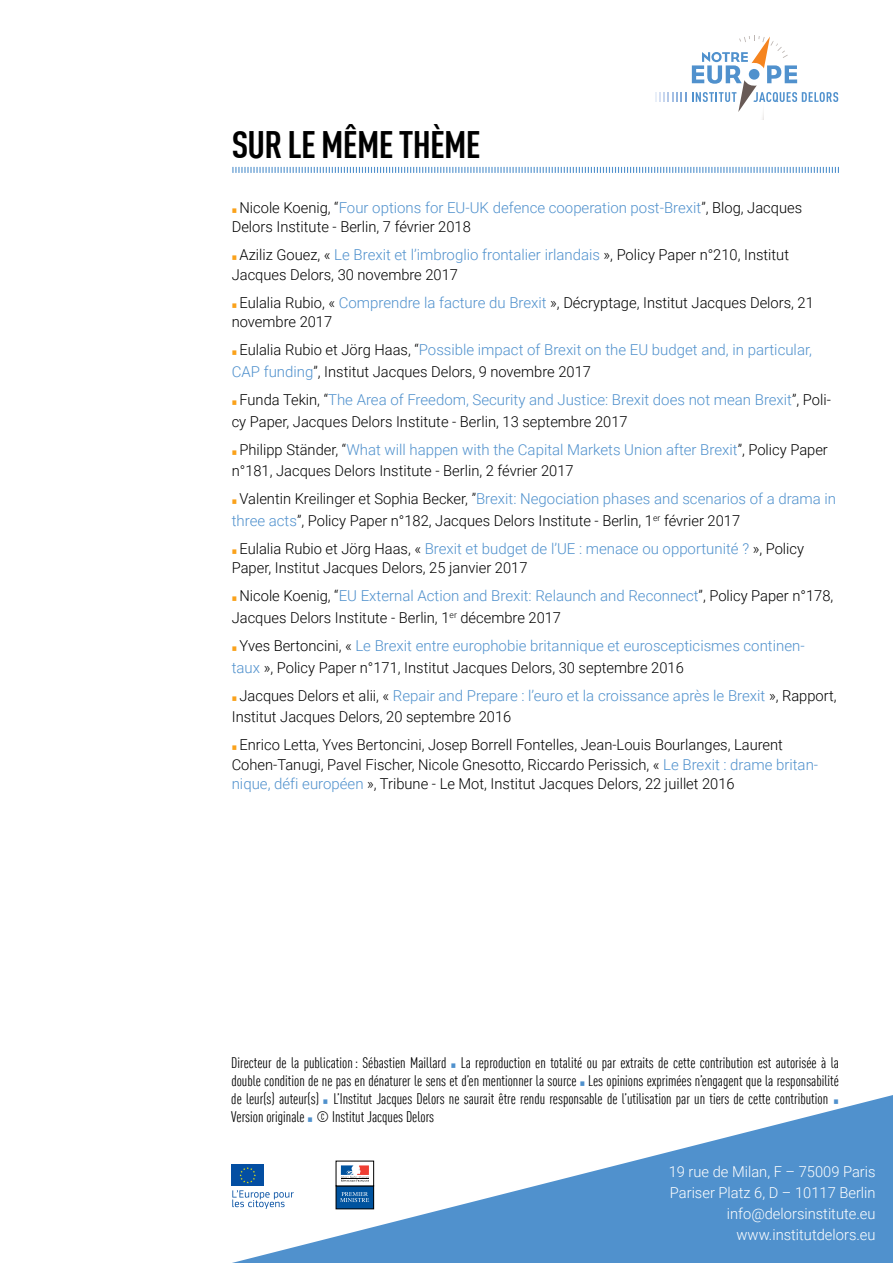
<style>
.page{position:relative;width:893px;height:1263px;background:#fff}
.page>*{position:absolute;margin:0;border:0;box-sizing:border-box;transform-origin:0 0}
.t1{font:700 condensed 37.5px "DIN Offc Pro";letter-spacing:-.02em;color:#000}
.t2{font:300 15px/19.5px "Roboto";color:#000}
.t3{font:condensed 15px/18px "DIN Offc Pro";color:#000;text-align:justify}
.t4{font:300 15px/21.6px "Roboto";color:#5091cd}
.t5{font:300 15px/21px "Roboto";color:#fff;text-align:right}
.s1{font-family:"DejaVu Serif Condensed";font-weight:400;font-size:9px;color:#faa21b}
.s2{color:#5091cd}
.s3{color:#000}
.s4{font-family:"DejaVu Serif Condensed";font-stretch:normal;font-size:9px;color:#5091cd}
</style>
<div class="page">
<svg style="left:655px;top:92px;width:31px;height:10px"></svg>
<svg style="left:692px;top:36px;width:146px;height:76px"></svg>
<svg style="left:232px;top:1095px;width:661px;height:168px;fill:#5091cd"></svg>
<div style="left:336px;top:1186px;width:38px;height:23px;background:#00539f"></div>
<div style="left:336px;top:1186px;width:38px;height:23px;border:1px solid #000"></div>
<div style="left:336px;top:1161px;width:38px;height:25px;background:#fff"></div>
<svg style="left:341px;top:1165px;width:28px;height:17px"></svg>
<svg style="left:340px;top:1192px;width:29px;height:10px"></svg>
<svg style="left:232px;top:1190px;width:62px;height:19px"></svg>
<div style="left:232px;top:1165px;width:32px;height:21px;background:#034ea2"></div>
<svg style="left:239px;top:1167px;width:17px;height:16px"></svg>
<svg style="left:232px;top:166px;width:607px;height:7px"></svg>
<h1 class="t1" style="left:232px;top:117px;width:251px">SUR LE MÊME THÈME</h1>
<p class="t2" style="left:232px;top:197px;width:572px"><span class="s1">▪</span> Nicole Koenig, “<span class="s2">Four options for EU-UK defence cooperation post-Brexit</span>”, Blog, Jacques<br>Delors Institute - Berlin, 7 février 2018</p>
<p class="t2" style="left:232px;top:245px;width:559px"><span class="s1">▪</span> Aziliz Gouez, « <span class="s2">Le Brexit et l’imbroglio frontalier irlandais</span> », Policy Paper n°210, Institut<br>Jacques Delors, 30 novembre 2017</p>
<p class="t2" style="left:232px;top:292px;width:584px"><span class="s1">▪</span> Eulalia Rubio, « <span class="s2">Comprendre la facture du Brexit</span> », Décryptage, Institut Jacques Delors, 21 novembre 2017</p>
<p class="t4" style="left:232px;top:339px;width:582px"><span class="s1">▪</span> <span class="s3">Eulalia Rubio et Jörg Haas, “</span>Possible impact of Brexit on the EU budget and, in particular,<br>CAP funding<span class="s3">”, Institut Jacques Delors, 9 novembre 2017</span></p>
<p class="t2" style="left:232px;top:388px;width:601px;line-height:21.6px"><span class="s1">▪</span> Funda Tekin, “<span class="s2">The Area of Freedom, Security and Justice: Brexit does not mean Brexit</span>”, Poli&shy;cy Paper, Jacques Delors Institute - Berlin, 13 septembre 2017</p>
<p class="t2" style="left:232px;top:438px;width:598px;line-height:21.6px"><span class="s1">▪</span> Philipp Ständer, “<span class="s2">What will happen with the Capital Markets Union after Brexit</span>”, Policy Paper n°181, Jacques Delors Institute - Berlin, 2 février 2017</p>
<p class="t2" style="left:232px;top:487px;width:606px;line-height:21.6px"><span class="s1">▪</span> Valentin Kreilinger et Sophia Becker, ”<span class="s2">Brexit: Negociation phases and scenarios of a drama in three acts</span>”, Policy Paper n°182, Jacques Delors Institute - Berlin, 1<sup>er</sup> février 2017</p>
<p class="t2" style="left:232px;top:538px;width:574px"><span class="s1">▪</span> Eulalia Rubio et Jörg Haas, « <span class="s2">Brexit et budget de l’UE : menace ou opportunité ?</span> », Policy<br>Paper, Institut Jacques Delors, 25 janvier 2017</p>
<p class="t2" style="left:232px;top:585px;width:603px;line-height:21.6px"><span class="s1">▪</span> Nicole Koenig, “<span class="s2">EU External Action and Brexit: Relaunch and Reconnect</span>”, Policy Paper n°178,<br>Jacques Delors Institute - Berlin, 1<sup>er</sup> décembre 2017</p>
<p class="t2" style="left:232px;top:634px;width:574px;line-height:21.6px"><span class="s1">▪</span> Yves Bertoncini, « <span class="s2">Le Brexit entre europhobie britannique et euroscepticismes continen&shy;taux</span> », Policy Paper n°171, Institut Jacques Delors, 30 septembre 2016</p>
<p class="t2" style="left:232px;top:684px;width:606px;line-height:21.6px"><span class="s1">▪</span> Jacques Delors et alii, « <span class="s2">Repair and Prepare : l’euro et la croissance après le Brexit</span> », Rapport,<br>Institut Jacques Delors, 20 septembre 2016</p>
<p class="t2" style="left:232px;top:734px;width:588px"><span class="s1">▪</span> Enrico Letta, Yves Bertoncini, Josep Borrell Fontelles, Jean-Louis Bourlanges, Laurent<br>Cohen-Tanugi, Pavel Fischer, Nicole Gnesotto, Riccardo Perissich, « <span class="s2">Le Brexit : drame britan&shy;nique, défi européen</span> », Tribune - Le Mot, Institut Jacques Delors, 22 juillet 2016</p>
<p class="t3" style="left:231px;top:1053px;width:609px">Directeur de la publication: Sébastien Maillard <span class="s4">▪</span> La reproduction en totalité ou par extraits de cette contribution est autorisée à la double condition de ne pas en dénaturer le sens et d’en mentionner la source <span class="s4">▪</span> Les opinions exprimées n’engagent que la responsabilité de leur(s) auteur(s) <span class="s4">▪</span> L’Institut Jacques Delors ne saurait être rendu responsable de l’utilisation par un tiers de cette contribution <span class="s4">▪ </span>Version originale <span class="s4">▪</span> © Institut Jacques Delors</p>
<p class="t5" style="left:669px;top:1160px;width:208px">19 rue de Milan, F – 75009 Paris<br>Pariser Platz 6, D – 10117 Berlin info@delorsinstitute.eu www.institutdelors.eu</p>
</div>
